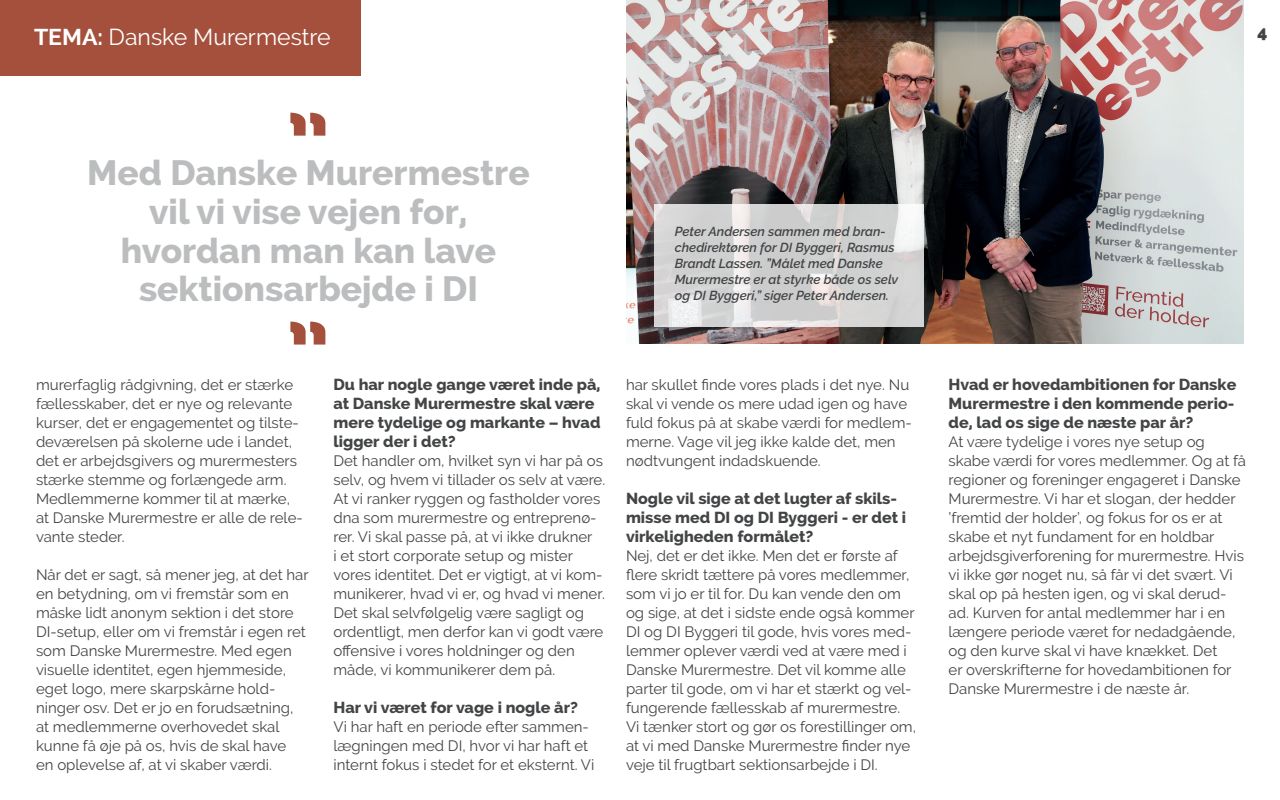
<style>
.page{position:relative;width:1280px;height:800px;background:#fff}
.page>*{position:absolute;margin:0;border:0;box-sizing:border-box;transform-origin:0 0}
.t1{font:800 90.4px "Raleway";color:#a4503c}
.t2{font:800 35.3px/38.8px "Raleway";color:#bbbdbe;text-align:center}
.t3{font:23px "Raleway";color:#fff}
.t4{font:900 17px "Raleway";color:#424446}
.t5{font:800 16px/19px "Raleway";color:#424446}
.t6{font:15px/19px "Raleway";color:#424446}
.t7{font:italic 600 13px/16px "Raleway";color:#424446}
.s1{font-weight:700}
</style>
<div class="page">
<img style="left:626px;top:0;width:618px;height:344px">
<div style="left:0;top:0;width:361px;height:76px;background:#a4503c"></div>
<svg style="left:654px;top:204px;width:270px;height:123px;background:#d6d5d6"></svg>
<h3 class="t3" style="left:34px;top:23px;width:298px"><span class="s1">TEMA:</span> Danske Murermestre</h3>
<h1 class="t1" style="left:287px;top:96px;width:45px">”</h1>
<h2 class="t2" style="left:87px;top:153px;width:444px">Med Danske Murermestre vil vi vise vejen for, hvordan man kan lave sektionsarbejde i DI</h2>
<h1 class="t1" style="left:287px;top:304px;width:45px">”</h1>
<p class="t6" style="left:36px;top:375px;width:268px">murerfaglig rådgivning, det er stærke fællesskaber, det er nye og relevante kurser, det er engagementet og tilste&shy;deværelsen på skolerne ude i landet, det er arbejdsgivers og murermesters stærke stemme og forlængede arm.<br>Medlemmerne kommer til at mærke, at Danske Murermestre er alle de rele&shy;vante steder.</p>
<p class="t6" style="left:36px;top:565px;width:274px">Når det er sagt, så mener jeg, at det har en betydning, om vi fremstår som en måske lidt anonym sektion i det store DI-setup, eller om vi fremstår i egen ret som Danske Murermestre. Med egen visuelle identitet, egen hjemmeside, eget logo, mere skarpskårne hold&shy;ninger osv. Det er jo en forudsætning, at medlemmerne overhovedet skal kunne få øje på os, hvis de skal have<br>en oplevelse af, at vi skaber værdi.</p>
<p class="t5" style="left:334px;top:375px;width:269px">Du har nogle gange været inde på, at Danske Murermestre skal være mere tydelige og markante – hvad ligger der i det?</p>
<p class="t6" style="left:334px;top:451px;width:273px">Det handler om, hvilket syn vi har på os selv, og hvem vi tillader os selv at være.<br>At vi ranker ryggen og fastholder vores dna som murermestre og entreprenø&shy;rer. Vi skal passe på, at vi ikke drukner<br>i et stort corporate setup og mister vores identitet. Det er vigtigt, at vi kom&shy;munikerer, hvad vi er, og hvad vi mener.<br>Det skal selvfølgelig være sagligt og ordentligt, men derfor kan vi godt være offensive i vores holdninger og den måde, vi kommunikerer dem på.</p>
<p class="t5" style="left:334px;top:698px;width:246px">Har vi været for vage i nogle år?</p>
<p class="t6" style="left:334px;top:717px;width:262px">Vi har haft en periode efter sammen&shy;lægningen med DI, hvor vi har haft et internt fokus i stedet for et eksternt. Vi</p>
<p class="t7" style="left:675px;top:223px;width:225px">Peter Andersen sammen med bran&shy;chedirektøren for DI Byggeri, Rasmus Brandt Lassen. ”Målet med Danske Murermestre er at styrke både os selv og DI Byggeri,” siger Peter Andersen.</p>
<p class="t6" style="left:626px;top:375px;width:287px">har skullet finde vores plads i det nye. Nu skal vi vende os mere udad igen og have fuld fokus på at skabe værdi for medlem&shy;merne. Vage vil jeg ikke kalde det, men nødtvungent indadskuende.</p>
<p class="t5" style="left:626px;top:489px;width:282px">Nogle vil sige at det lugter af skils&shy;misse med DI og DI Byggeri - er det i virkeligheden formålet?</p>
<p class="t6" style="left:626px;top:546px;width:292px">Nej, det er det ikke. Men det er første af flere skridt tættere på vores medlemmer, som vi jo er til for. Du kan vende den om og sige, at det i sidste ende også kommer DI og DI Byggeri til gode, hvis vores med&shy;lemmer oplever værdi ved at være med i Danske Murermestre. Det vil komme alle parter til gode, om vi har et stærkt og vel&shy;fungerende fællesskab af murermestre.<br>Vi tænker stort og gør os forestillinger om, at vi med Danske Murermestre finder nye veje til frugtbart sektionsarbejde i DI.</p>
<p class="t4" style="left:1258px;top:22px;width:11px">4</p>
<p class="t5" style="left:949px;top:375px;width:289px">Hvad er hovedambitionen for Danske<br>Murermestre i den kommende perio&shy;de, lad os sige de næste par år?</p>
<p class="t6" style="left:949px;top:432px;width:299px">At være tydelige i vores nye setup og skabe værdi for vores medlemmer. Og at få regioner og foreninger engageret i Danske Murermestre. Vi har et slogan, der hedder ’fremtid der holder’, og fokus for os er at skabe et nyt fundament for en holdbar arbejdsgiverforening for murermestre. Hvis vi ikke gør noget nu, så får vi det svært. Vi skal op på hesten igen, og vi skal derud&shy;ad. Kurven for antal medlemmer har i en længere periode været for nedadgående, og den kurve skal vi have knækket. Det<br>er overskrifterne for hovedambitionen for Danske Murermestre i de næste år.</p>
</div>
